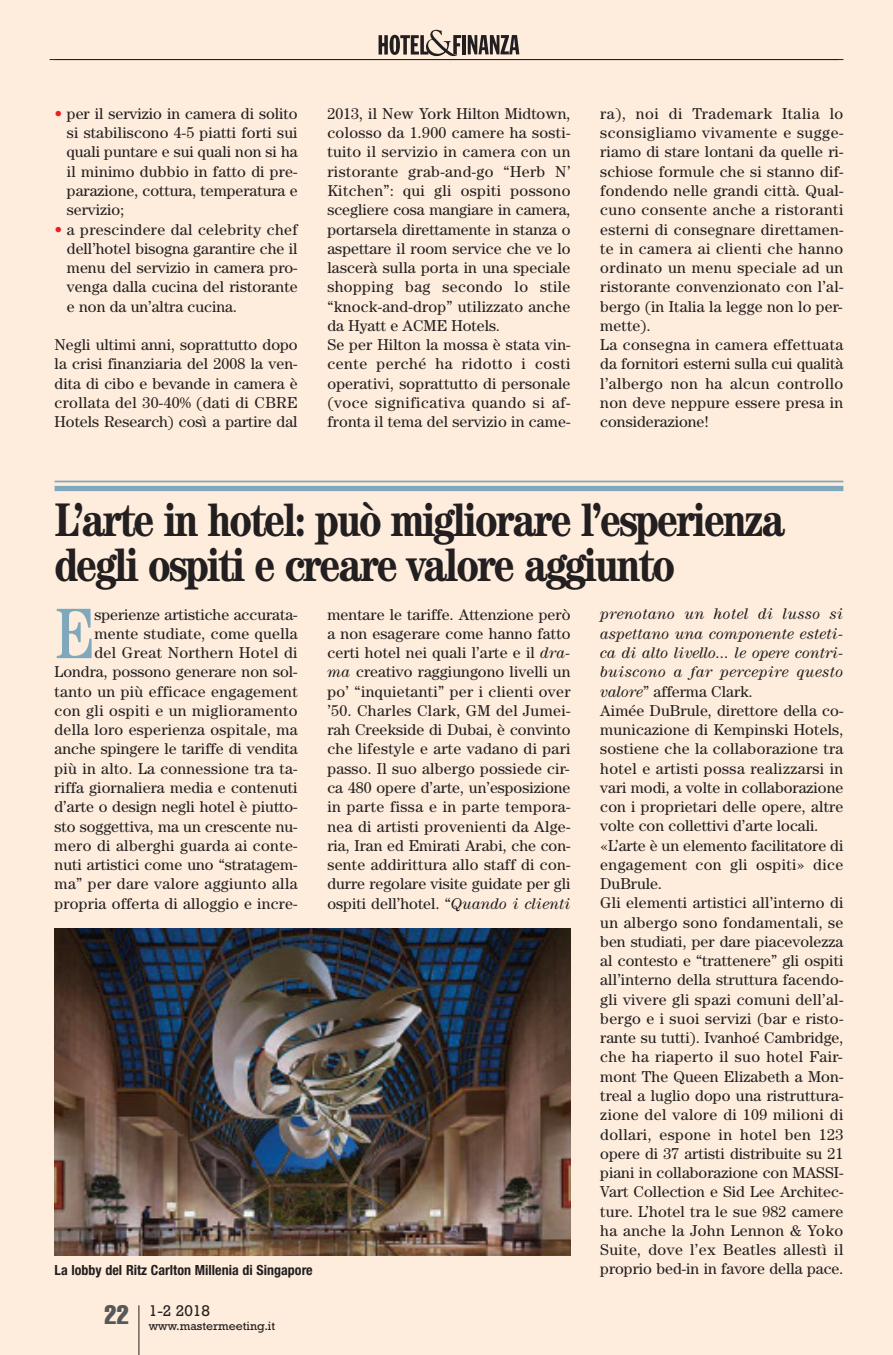
<style>
.page{position:relative;width:893px;height:1355px;background:#fff}
.page>*{position:absolute;margin:0;border:0;box-sizing:border-box;transform-origin:0 0}
.t1{font:condensed 71.75px "Century";color:#7fa8bc}
.t2{font:700 condensed 47.25px/45.5px "Century";letter-spacing:-.04em;color:#231f20}
.t3{font:15.75px/19.2px "Century";letter-spacing:.01em;color:#231f20;text-align:justify}
.t4{font:15.75px "Rockwell";color:#231f20}
.t5{font:700 condensed 14px "Helvetica Neue";color:#231f20}
.t6{font:12.25px "Rockwell";color:#231f20}
.s1{color:#ee1d23}
.s2{font-style:italic}
</style>
<div class="page">
<div style="left:0;top:0;width:893px;height:1354px;background:#feeddc"></div>
<hr style="left:138px;top:1305px;width:1px;height:49px;background:#231f20">
<hr style="left:55px;top:59px;width:788px;height:1px;background:#231f20">
<hr style="left:462px;top:35px;width:4px;height:19px;background:#231f20">
<svg style="left:468px;top:35px;width:51px;height:19px"></svg>
<svg style="left:379px;top:30px;width:82px;height:26px"></svg>
<hr style="left:50px;top:59px;width:788px;height:1px;background:#231f20">
<hr style="left:55px;top:480px;width:788px;height:2px;background:#7fa8bc">
<div style="left:55px;top:486px;width:788px;height:5px;background:#7fa8bc"></div>
<img style="left:55px;top:928px;width:515px;height:327px">
<p class="t3" style="left:67px;top:105px;width:232px;text-indent:-12px"><span class="s1">•</span> per il servizio in camera di solito si stabiliscono 4-5 piatti forti sui quali puntare e sui quali non si ha il minimo dubbio in fatto di pre&shy;parazione, cottura, temperatura e servizio;</p>
<p class="t3" style="left:67px;top:221px;width:232px;text-indent:-12px"><span class="s1">•</span> a prescindere dal celebrity chef dell’hotel bisogna garantire che il menu del servizio in camera pro&shy;venga dalla cucina del ristorante e non da un’altra cucina.</p>
<p class="t3" style="left:55px;top:336px;width:245px">Negli ultimi anni, soprattutto dopo la crisi finanziaria del 2008 la ven&shy;dita di cibo e bevande in camera è crollata del 30-40% (dati di CBRE Hotels Research) così a partire dal</p>
<p class="t3" style="left:327px;top:105px;width:245px;text-align:left">2013, il New York Hilton Midtown, colosso da 1.900 camere ha sosti&shy;tuito il servizio in camera con un ristorante grab-and-go “Herb N’ Kitchen”: qui gli ospiti possono scegliere cosa mangiare in camera, portarsela direttamente in stanza o aspettare il room service che ve lo lascerà sulla porta in una speciale shopping bag secondo lo stile “knock-and-drop” utilizzato anche da Hyatt e ACME Hotels.<br>Se per Hilton la mossa è stata vin&shy;cente perché ha ridotto i costi operativi, soprattutto di personale (voce significativa quando si af&shy;fronta il tema del servizio in came-</p>
<p class="t3" style="left:600px;top:105px;width:245px;text-align:left">ra), noi di Trademark Italia lo sconsigliamo vivamente e sugge&shy;riamo di stare lontani da quelle ri&shy;schiose formule che si stanno dif&shy;fondendo nelle grandi città. Qual&shy;cuno consente anche a ristoranti esterni di consegnare direttamen&shy;te in camera ai clienti che hanno ordinato un menu speciale ad un ristorante convenzionato con l’al&shy;bergo (in Italia la legge non lo per&shy;mette).<br>La consegna in camera effettuata da fornitori esterni sulla cui qualità l’albergo non ha alcun controllo non deve neppure essere presa in considerazione!</p>
<h2 class="t2" style="left:55px;top:501px;width:732px">L’arte in hotel: può migliorare l’esperienza degli ospiti e creare valore aggiunto</h2>
<p class="t3" style="left:327px;top:606px;width:245px">mentare le tariffe. Attenzione però a non esagerare come hanno fatto certi hotel nei quali l’arte e il <span class="s2">dra&shy;ma</span> creativo raggiungono livelli un po’ “inquietanti” per i clienti over ’50. Charles Clark, GM del Jumei&shy;rah Creekside di Dubai, è convinto che lifestyle e arte vadano di pari passo. Il suo albergo possiede cir&shy;ca 480 opere d’arte, un’esposizione in parte fissa e in parte tempora&shy;nea di artisti provenienti da Alge&shy;ria, Iran ed Emirati Arabi, che con&shy;sente addirittura allo staff di con&shy;durre regolare visite guidate per gli ospiti dell’hotel. “<span class="s2">Quando i clienti</span></p>
<p class="t3" style="left:600px;top:606px;width:245px;text-align:left"><span class="s2">prenotano un hotel di lusso si aspettano una componente esteti&shy;ca di alto livello... le opere contri&shy;buiscono a far percepire questo valore</span>” afferma Clark.<br>Aimée DuBrule, direttore della co&shy;municazione di Kempinski Hotels, sostiene che la collaborazione tra hotel e artisti possa realizzarsi in vari modi, a volte in collaborazione con i proprietari delle opere, altre volte con collettivi d’arte locali. «L’arte è un elemento facilitatore di engagement con gli ospiti» dice DuBrule.<br>Gli elementi artistici all’interno di un albergo sono fondamentali, se ben studiati, per dare piacevolezza al contesto e “trattenere” gli ospiti all’interno della struttura facendo&shy;gli vivere gli spazi comuni dell’al&shy;bergo e i suoi servizi (bar e risto&shy;rante su tutti). Ivanhoé Cambridge, che ha riaperto il suo hotel Fair&shy;mont The Queen Elizabeth a Mon&shy;treal a luglio dopo una ristruttura&shy;zione del valore di 109 milioni di dollari, espone in hotel ben 123 opere di 37 artisti distribuite su 21 piani in collaborazione con MASSI-Vart Collection e Sid Lee Architec&shy;ture. L’hotel tra le sue 982 camere ha anche la John Lennon &amp; Yoko Suite, dove l’ex Beatles allestì il</p>
<p class="t5" style="left:55px;top:1264px;width:260px">La lobby del Ritz Carlton Millenia di Singapore</p>
<p class="t3" style="left:600px;top:1260px;width:245px">proprio bed-in in favore della pace.</p>
<p class="t3" style="left:55px;top:606px;width:245px;text-align:right">sperienze artistiche accurata&shy;mente studiate, come quella<br>del Great Northern Hotel di Londra, possono generare non sol&shy;tanto un più efficace engagement con gli ospiti e un miglioramento della loro esperienza ospitale, ma anche spingere le tariffe di vendita più in alto. La connessione tra ta&shy;riffa giornaliera media e contenuti d’arte o design negli hotel è piutto&shy;sto soggettiva, ma un crescente nu&shy;mero di alberghi guarda ai conte&shy;nuti artistici come uno “stratagem&shy;ma” per dare valore aggiunto alla propria offerta di alloggio e incre-</p>
<h1 class="t1" style="left:55px;top:608px;width:41px">E</h1>
<p class="t6" style="left:105px;top:1321px;width:172px"><sup>22</sup> www.mastermeeting.it</p>
<p class="t4" style="left:149px;top:1305px;width:63px">1-2 2018</p>
</div>
